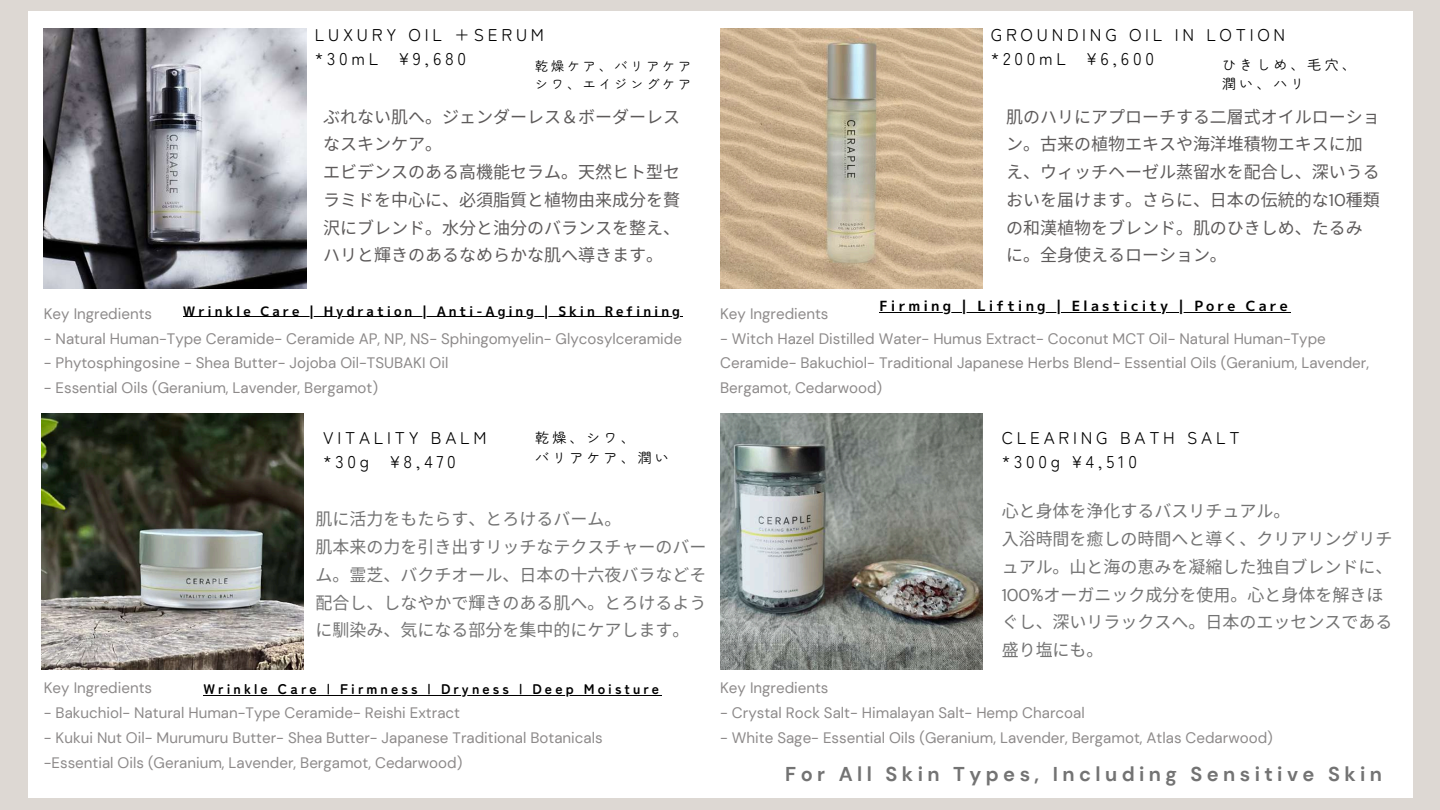
<style>
.page{position:relative;width:1440px;height:810px;background:#ddd8d3}
.page>*{position:absolute;margin:0;border:0;box-sizing:border-box;transform-origin:0 0}
.t1{font:700 20px "DM Sans";letter-spacing:.22em;color:#737373}
.t2{font:17px/27.8px "Noto Sans CJ Ksc";color:#5d5a5a}
.t3{font:17px/27.8px "Noto Sans CJ Ksc";color:#737373}
.t4{font:17px/23.2px "Zen Maru Gothic";letter-spacing:.22em;color:#000}
.t5{font:15.1px/24.8px "DM Sans";color:#8d8a8a}
.t6{font:700 14px "Zen Maru Gothic";letter-spacing:.22em;color:#000}
.t7{font:14px "mplus 1 p bold";letter-spacing:.22em;color:#000}
.t8{font:14px/19.5px "Zen Maru Gothic";letter-spacing:.22em;color:#000}
.t9{font:13px "mplus 1 p bold";letter-spacing:.22em;color:#000}
.t10{font:13px/18px "Zen Maru Gothic";letter-spacing:.22em;color:#000}
.s1{font-family:"DM Sans"}
</style>
<div class="page">
<div style="left:28px;top:12px;width:1385px;height:786px;background:#fff"></div>
<img style="left:44px;top:28px;width:262px;height:261px">
<img style="left:720px;top:28px;width:262px;height:261px">
<img style="left:41px;top:414px;width:263px;height:256px">
<img style="left:720px;top:414px;width:263px;height:256px">
<hr style="left:183px;top:316px;width:500px;height:1px;background:#000">
<hr style="left:880px;top:312px;width:411px;height:1px;background:#000">
<hr style="left:203px;top:695px;width:459px;height:1px;background:#000">
<p class="t4" style="left:315px;top:22px;width:231px">LUXURY OIL +SERUM *30mL ¥9,680</p>
<p class="t10" style="left:535px;top:56px;width:157px">乾燥ケア、バリアケアシワ、エイジングケア</p>
<p class="t4" style="left:991px;top:22px;width:296px">GROUNDING OIL IN LOTION *200mL ¥6,600</p>
<p class="t8" style="left:1222px;top:54px;width:135px">ひきしめ、毛穴、潤い、ハリ</p>
<p class="t2" style="left:323px;top:102px;width:358px">ぶれない肌へ。ジェンダーレス＆ボーダーレスなスキンケア。<br>エビデンスのある高機能セラム。天然ヒト型セラミドを中心に、必須脂質と植物由来成分を贅沢にブレンド。水分と油分のバランスを整え、ハリと輝きのあるなめらかな肌へ導きます。</p>
<p class="t2" style="left:1006px;top:102px;width:375px">肌のハリにアプローチする二層式オイルローション。古来の植物エキスや海洋堆積物エキスに加え、ウィッチヘーゼル蒸留水を配合し、深いうるおいを届けます。さらに、日本の伝統的な<span class="s1">10</span>種類の和漢植物をブレンド。肌のひきしめ、たるみに。全身使えるローション。</p>
<p class="t9" style="left:183px;top:302px;width:498px">Wrinkle Care | Hydration | Anti-Aging | Skin Refining</p>
<p class="t7" style="left:880px;top:296px;width:410px">Firming | Lifting | Elasticity | Pore Care</p>
<p class="t5" style="left:44px;top:301px;width:110px">Key Ingredients</p>
<p class="t5" style="left:44px;top:326px;width:640px">- Natural Human-Type Ceramide- Ceramide AP, NP, NS- Sphingomyelin- Glycosylceramide</p>
<p class="t5" style="left:44px;top:351px;width:406px">- Phytosphingosine - Shea Butter- Jojoba Oil-TSUBAKI Oil</p>
<p class="t5" style="left:44px;top:376px;width:336px">- Essential Oils (Geranium, Lavender, Bergamot)</p>
<p class="t5" style="left:720px;top:301px;width:110px">Key Ingredients</p>
<p class="t5" style="left:720px;top:326px;width:650px">- Witch Hazel Distilled Water- Humus Extract- Coconut MCT Oil- Natural Human-Type<br>Ceramide- Bakuchiol- Traditional Japanese Herbs Blend- Essential Oils (Geranium, Lavender,<br>Bergamot, Cedarwood)</p>
<p class="t8" style="left:535px;top:427px;width:135px">乾燥、シワ、<br>バリアケア、潤い</p>
<p class="t4" style="left:323px;top:425px;width:165px">VITALITY BALM *30g ¥8,470</p>
<p class="t4" style="left:1002px;top:425px;width:239px">CLEARING BATH SALT *300g ¥4,510</p>
<p class="t3" style="left:316px;top:504px;width:392px">肌に活力をもたらす、とろけるバーム。<br>肌本来の力を引き出すリッチなテクスチャーのバーム。霊芝、バクチオール、日本の十六夜バラなどそ配合し、しなやかで輝きのある肌へ。とろけるように馴染み、気になる部分を集中的にケアします。</p>
<p class="t5" style="left:44px;top:676px;width:110px">Key Ingredients</p>
<p class="t5" style="left:44px;top:701px;width:418px">- Bakuchiol- Natural Human-Type Ceramide- Reishi Extract</p>
<p class="t5" style="left:44px;top:725px;width:560px">- Kukui Nut Oil- Murumuru Butter- Shea Butter- Japanese Traditional Botanicals -Essential Oils (Geranium, Lavender, Bergamot, Cedarwood)</p>
<p class="t6" style="left:203px;top:678px;width:457px">Wrinkle Care | Firmness | Dryness | Deep Moisture</p>
<p class="t3" style="left:1002px;top:496px;width:392px">心と身体を浄化するバスリチュアル。<br>入浴時間を癒しの時間へと導く、クリアリングリチュアル。山と海の恵みを凝縮した独自ブレンドに、<br><span class="s1">100%</span>オーガニック成分を使用。心と身体を解きほぐし、深いリラックスへ。日本のエッセンスである盛り塩にも。</p>
<p class="t5" style="left:720px;top:676px;width:110px">Key Ingredients</p>
<p class="t5" style="left:720px;top:701px;width:366px">- Crystal Rock Salt- Himalayan Salt- Hemp Charcoal</p>
<p class="t5" style="left:720px;top:725px;width:554px">- White Sage- Essential Oils (Geranium, Lavender, Bergamot, Atlas Cedarwood)</p>
<h1 class="t1" style="left:785px;top:761px;width:598px">For All Skin Types, Including Sensitive Skin</h1>
</div>
